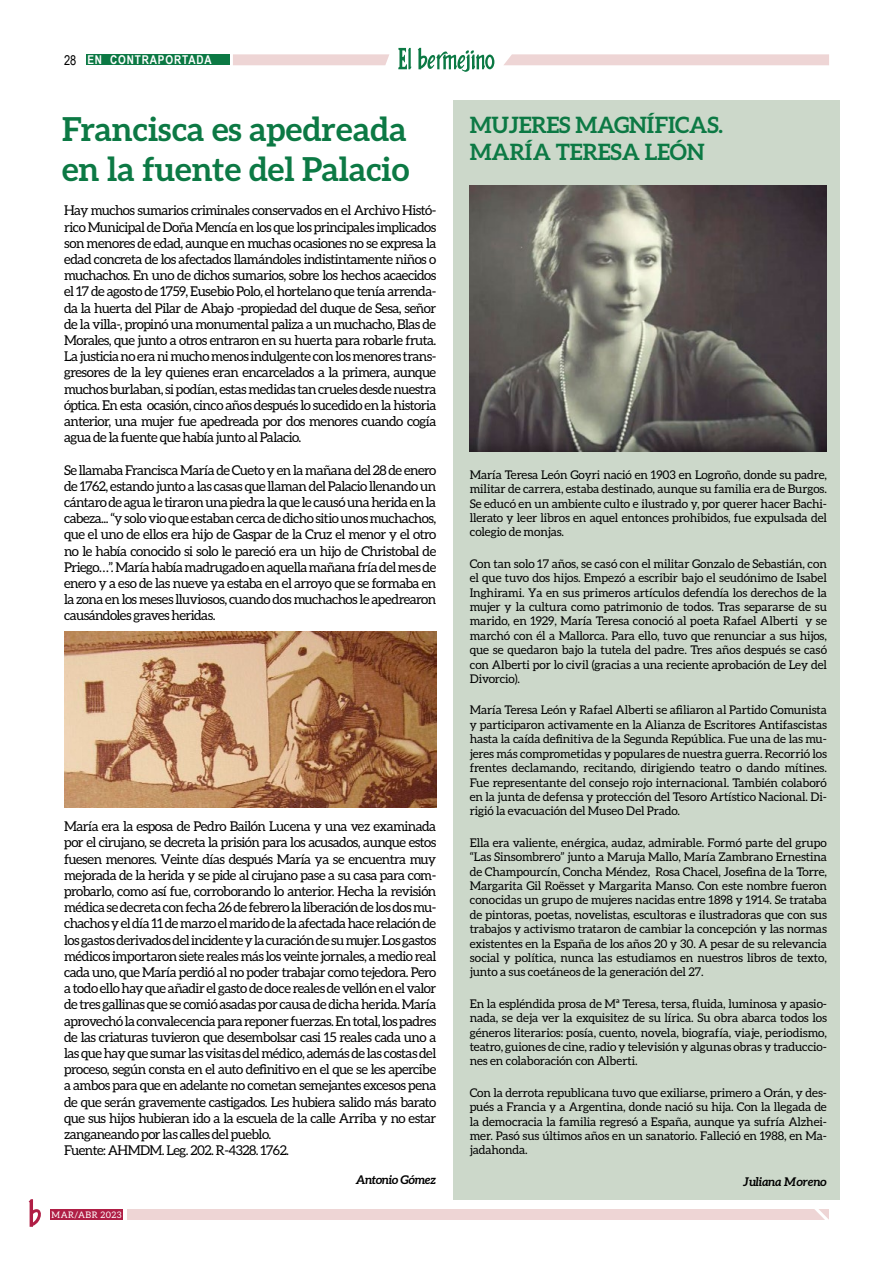
<style>
.page{position:relative;width:893px;height:1263px;background:#fff}
.page>*{position:absolute;margin:0;border:0;box-sizing:border-box;transform-origin:0 0}
.t1{font:700 33px/39.6px "Aleo";color:#0c7944}
.t2{font:700 22.5px/27px "Aleo";letter-spacing:-.01em;color:#0c7944}
.t3{font:13.5px/16.2px "Aleo";letter-spacing:-.04em;color:#000;text-align:justify}
.t4{font:13.5px "Arial Narrow";color:#000}
.t5{font:700 12.15px "Arial Narrow";letter-spacing:.07em;color:#fff}
.t6{font:12px/14.4px "Aleo";letter-spacing:-.01em;color:#000;text-align:justify}
.t7{font:italic 700 12px "Aleo";letter-spacing:-.01em;color:#000}
.t8{font:italic 700 12px "Aleo";letter-spacing:-.03em;color:#000}
.t9{font:9px "Aleo";letter-spacing:.05em;color:#fff}
</style>
<div class="page">
<div style="left:128px;top:1209px;width:701px;height:11px;background:#eed5d5"></div>
<svg style="left:814px;top:1209px;width:15px;height:11px"></svg>
<svg style="left:29px;top:1199px;width:12px;height:28px"></svg>
<div style="left:50px;top:1209px;width:73px;height:11px;background:#b01e45"></div>
<svg style="left:504px;top:54px;width:325px;height:11px;background:#eed6d6"></svg>
<svg style="left:233px;top:54px;width:156px;height:11px;background:#eed6d6"></svg>
<svg style="left:398px;top:48px;width:14px;height:21px"></svg>
<svg style="left:418px;top:48px;width:76px;height:24px"></svg>
<div style="left:86px;top:54px;width:144px;height:11px;background:#0c7944"></div>
<div style="left:454px;top:100px;width:386px;height:1099px;background:#ccd8ca"></div>
<img style="left:470px;top:185px;width:357px;height:266px">
<img style="left:64px;top:631px;width:372px;height:177px">
<p class="t4" style="left:64px;top:51px;width:14px">28</p>
<p class="t5" style="left:87px;top:51px;width:126px">EN CONTRAPORTADA</p>
<h1 class="t1" style="left:62px;top:109px;width:349px">Francisca es apedreada en la fuente del Palacio</h1>
<p class="t3" style="left:64px;top:202px;width:374px">Hay muchos sumarios criminales conservados en el Archivo Histó&shy;rico Municipal de Doña Mencía en los que los principales implicados son menores de edad, aunque en muchas ocasiones no se expresa la edad concreta de los afectados llamándoles indistintamente niños o muchachos. En uno de dichos sumarios, sobre los hechos acaecidos el 17 de agosto de 1759, Eusebio Polo, el hortelano que tenía arrenda&shy;da la huerta del Pilar de Abajo -propiedad del duque de Sesa, señor de la villa-, propinó una monumental paliza a un muchacho, Blas de Morales, que junto a otros entraron en su huerta para robarle fruta.<br>La justicia no era ni mucho menos indulgente con los menores trans&shy;gresores de la ley quienes eran encarcelados a la primera, aunque muchos burlaban, si podían, estas medidas tan crueles desde nuestra óptica. En esta ocasión, cinco años después lo sucedido en la historia anterior, una mujer fue apedreada por dos menores cuando cogía agua de la fuente que había junto al Palacio.</p>
<p class="t3" style="left:64px;top:462px;width:374px">Se llamaba Francisca María de Cueto y en la mañana del 28 de enero de 1762, estando junto a las casas que llaman del Palacio llenando un cántaro de agua le tiraron una piedra la que le causó una herida en la cabeza... “y solo vio que estaban cerca de dicho sitio unos muchachos, que el uno de ellos era hijo de Gaspar de la Cruz el menor y el otro no le había conocido si solo le pareció era un hijo de Christobal de Priego…”. María había madrugado en aquella mañana fría del mes de enero y a eso de las nueve ya estaba en el arroyo que se formaba en la zona en los meses lluviosos, cuando dos muchachos le apedrearon causándoles graves heridas.</p>
<p class="t3" style="left:64px;top:818px;width:374px;text-align:left">María era la esposa de Pedro Bailón Lucena y una vez examinada por el cirujano, se decreta la prisión para los acusados, aunque estos fuesen menores. Veinte días después María ya se encuentra muy mejorada de la herida y se pide al cirujano pase a su casa para com&shy;probarlo, como así fue, corroborando lo anterior. Hecha la revisión médica se decreta con fecha 26 de febrero la liberación de los dos mu&shy;chachos y el día 11 de marzo el marido de la afectada hace relación de los gastos derivados del incidente y la curación de su mujer. Los gastos médicos importaron siete reales más los veinte jornales, a medio real cada uno, que María perdió al no poder trabajar como tejedora. Pero a todo ello hay que añadir el gasto de doce reales de vellón en el valor de tres gallinas que se comió asadas por causa de dicha herida. María aprovechó la convalecencia para reponer fuerzas. En total, los padres de las criaturas tuvieron que desembolsar casi 15 reales cada uno a las que hay que sumar las visitas del médico, además de las costas del proceso, según consta en el auto definitivo en el que se les apercibe a ambos para que en adelante no cometan semejantes excesos pena de que serán gravemente castigados. Les hubiera salido más barato que sus hijos hubieran ido a la escuela de la calle Arriba y no estar zanganeando por las calles del pueblo.<br>Fuente: AHMDM. Leg. 202. R-4328. 1762.</p>
<p class="t8" style="left:355px;top:1173px;width:82px">Antonio Gómez</p>
<p class="t9" style="left:52px;top:1210px;width:71px">MAR/ABR 2023</p>
<h2 class="t2" style="left:470px;top:111px;width:255px">MUJERES MAGNÍFICAS.<br>MARÍA TERESA LEÓN</h2>
<p class="t6" style="left:470px;top:467px;width:359px">María Teresa León Goyri nació en 1903 en Logroño, donde su padre, militar de carrera, estaba destinado, aunque su familia era de Burgos.<br>Se educó en un ambiente culto e ilustrado y, por querer hacer Bachi&shy;llerato y leer libros en aquel entonces prohibidos, fue expulsada del colegio de monjas.</p>
<p class="t6" style="left:470px;top:556px;width:359px">Con tan solo 17 años, se casó con el militar Gonzalo de Sebastián, con el que tuvo dos hijos. Empezó a escribir bajo el seudónimo de Isabel Inghirami. Ya en sus primeros artículos defendía los derechos de la mujer y la cultura como patrimonio de todos. Tras separarse de su marido, en 1929, María Teresa conoció al poeta Rafael Alberti y se marchó con él a Mallorca. Para ello, tuvo que renunciar a sus hijos, que se quedaron bajo la tutela del padre. Tres años después se casó con Alberti por lo civil (gracias a una reciente aprobación de Ley del Divorcio).</p>
<p class="t6" style="left:470px;top:703px;width:359px">María Teresa León y Rafael Alberti se afiliaron al Partido Comunista y participaron activamente en la Alianza de Escritores Antifascistas hasta la caída definitiva de la Segunda República. Fue una de las mu&shy;jeres más comprometidas y populares de nuestra guerra. Recorrió los frentes declamando, recitando, dirigiendo teatro o dando mítines.<br>Fue representante del consejo rojo internacional. También colaboró en la junta de defensa y protección del Tesoro Artístico Nacional. Di&shy;rigió la evacuación del Museo Del Prado.</p>
<p class="t6" style="left:470px;top:835px;width:359px">Ella era valiente, enérgica, audaz, admirable. Formó parte del grupo “Las Sinsombrero” junto a Maruja Mallo, María Zambrano Ernestina de Champourcín, Concha Méndez, Rosa Chacel, Josefina de la Torre, Margarita Gil Roësset y Margarita Manso. Con este nombre fueron conocidas un grupo de mujeres nacidas entre 1898 y 1914. Se trataba de pintoras, poetas, novelistas, escultoras e ilustradoras que con sus trabajos y activismo trataron de cambiar la concepción y las normas existentes en la España de los años 20 y 30. A pesar de su relevancia social y política, nunca las estudiamos en nuestros libros de texto, junto a sus coetáneos de la generación del 27.</p>
<p class="t6" style="left:470px;top:996px;width:359px">En la espléndida prosa de Mª Teresa, tersa, fluida, luminosa y apasio&shy;nada, se deja ver la exquisitez de su lírica. Su obra abarca todos los géneros literarios: posía, cuento, novela, biografía, viaje, periodismo, teatro, guiones de cine, radio y televisión y algunas obras y traduccio&shy;nes en colaboración con Alberti.</p>
<p class="t6" style="left:470px;top:1085px;width:359px">Con la derrota republicana tuvo que exiliarse, primero a Orán, y des&shy;pués a Francia y a Argentina, donde nació su hija. Con la llegada de la democracia la familia regresó a España, aunque ya sufría Alzhei&shy;mer. Pasó sus últimos años en un sanatorio. Falleció en 1988, en Ma&shy;jadahonda.</p>
<p class="t7" style="left:743px;top:1174px;width:86px">Juliana Moreno</p>
</div>
